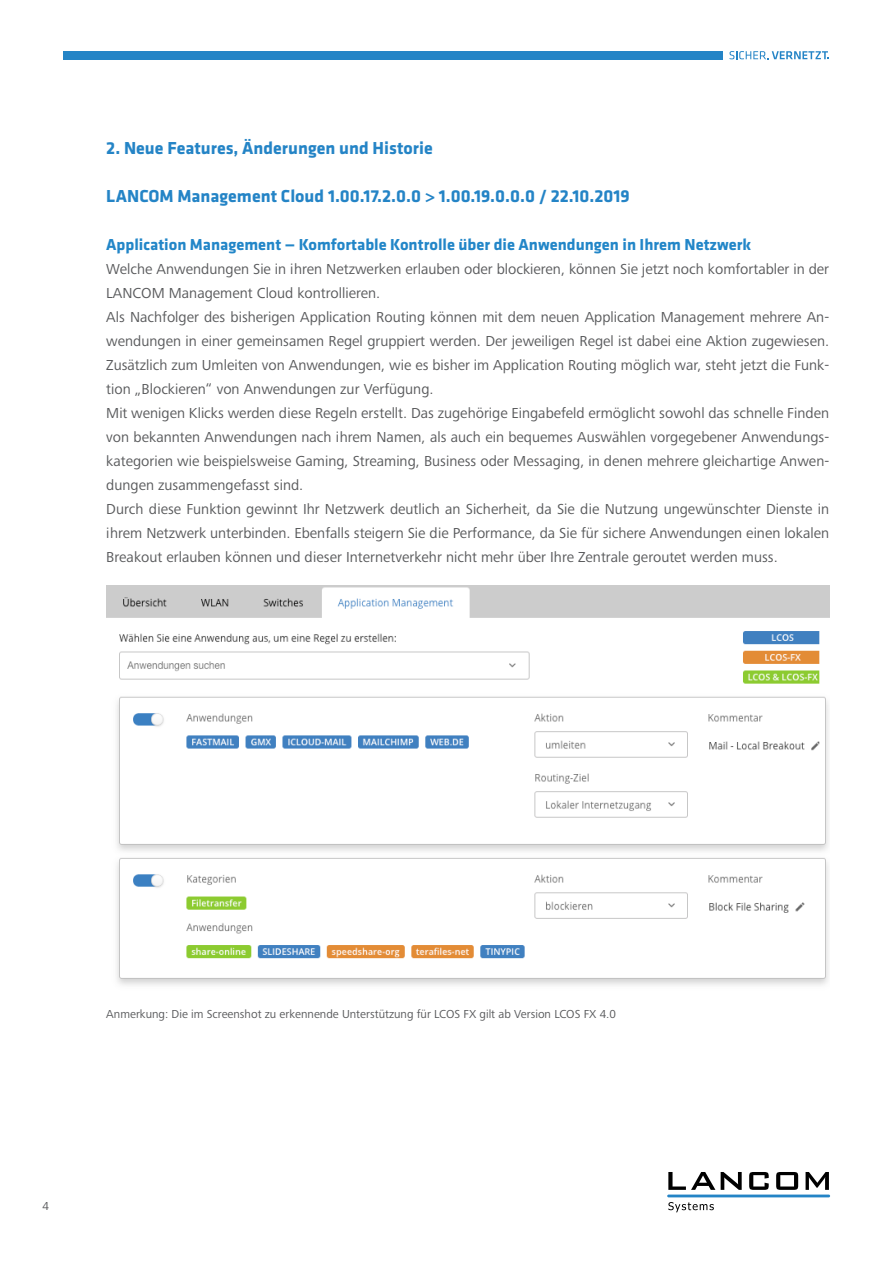
<style>
.page{position:relative;width:893px;height:1263px;background:#fff}
.page>*{position:absolute;margin:0;border:0;box-sizing:border-box;transform-origin:0 0}
.t1{font:700 18px "Klavika Basic";color:#2484c6}
.t2{font:700 16.5px "Klavika Basic";color:#2286c8}
.t3{font:15px/24px "Frutiger Next Pro";color:#58595b}
.t4{font:12px "Frutiger Next Pro";color:#58595b}
</style>
<div class="page">
<svg style="left:668px;top:1172px;width:47px;height:18px"></svg>
<svg style="left:721px;top:1172px;width:21px;height:18px"></svg>
<svg style="left:749px;top:1172px;width:20px;height:18px"></svg>
<svg style="left:776px;top:1172px;width:22px;height:18px"></svg>
<svg style="left:806px;top:1172px;width:23px;height:18px"></svg>
<svg style="left:668px;top:1202px;width:46px;height:10px"></svg>
<hr style="left:667px;top:1194px;width:163px;height:3px;background:#2484c6">
<div style="left:64px;top:51px;width:659px;height:9px;background:#2484c6"></div>
<svg style="left:729px;top:51px;width:100px;height:8px"></svg>
<img style="left:106px;top:585px;width:723px;height:400px">
<p class="t1" style="left:106px;top:135px;width:328px">2. Neue Features, Änderungen und Historie</p>
<p class="t1" style="left:106px;top:183px;width:525px">LANCOM Management Cloud 1.00.17.2.0.0 &gt; 1.00.19.0.0.0 / 22.10.2019</p>
<p class="t2" style="left:106px;top:233px;width:646px">Application Management — Komfortable Kontrolle über die Anwendungen in Ihrem Netzwerk</p>
<p class="t3" style="left:106px;top:257px;width:724px">Welche Anwendungen Sie in ihren Netzwerken erlauben oder blockieren, können Sie jetzt noch komfortabler in der LANCOM Management Cloud kontrollieren.<br>Als Nachfolger des bisherigen Application Routing können mit dem neuen Application Management mehrere An&shy;wendungen in einer gemeinsamen Regel gruppiert werden. Der jeweiligen Regel ist dabei eine Aktion zugewiesen.<br>Zusätzlich zum Umleiten von Anwendungen, wie es bisher im Application Routing möglich war, steht jetzt die Funk&shy;tion „Blockieren“ von Anwendungen zur Verfügung.<br>Mit wenigen Klicks werden diese Regeln erstellt. Das zugehörige Eingabefeld ermöglicht sowohl das schnelle Finden von bekannten Anwendungen nach ihrem Namen, als auch ein bequemes Auswählen vorgegebener Anwendungs&shy;kategorien wie beispielsweise Gaming, Streaming, Business oder Messaging, in denen mehrere gleichartige Anwen&shy;dungen zusammengefasst sind.<br>Durch diese Funktion gewinnt Ihr Netzwerk deutlich an Sicherheit, da Sie die Nutzung ungewünschter Dienste in ihrem Netzwerk unterbinden. Ebenfalls steigern Sie die Performance, da Sie für sichere Anwendungen einen lokalen Breakout erlauben können und dieser Internetverkehr nicht mehr über Ihre Zentrale geroutet werden muss.</p>
<p class="t4" style="left:106px;top:1007px;width:511px">Anmerkung: Die im Screenshot zu erkennende Unterstützung für LCOS FX gilt ab Version LCOS FX 4.0</p>
<p class="t4" style="left:43px;top:1199px;width:8px">4</p>
</div>
